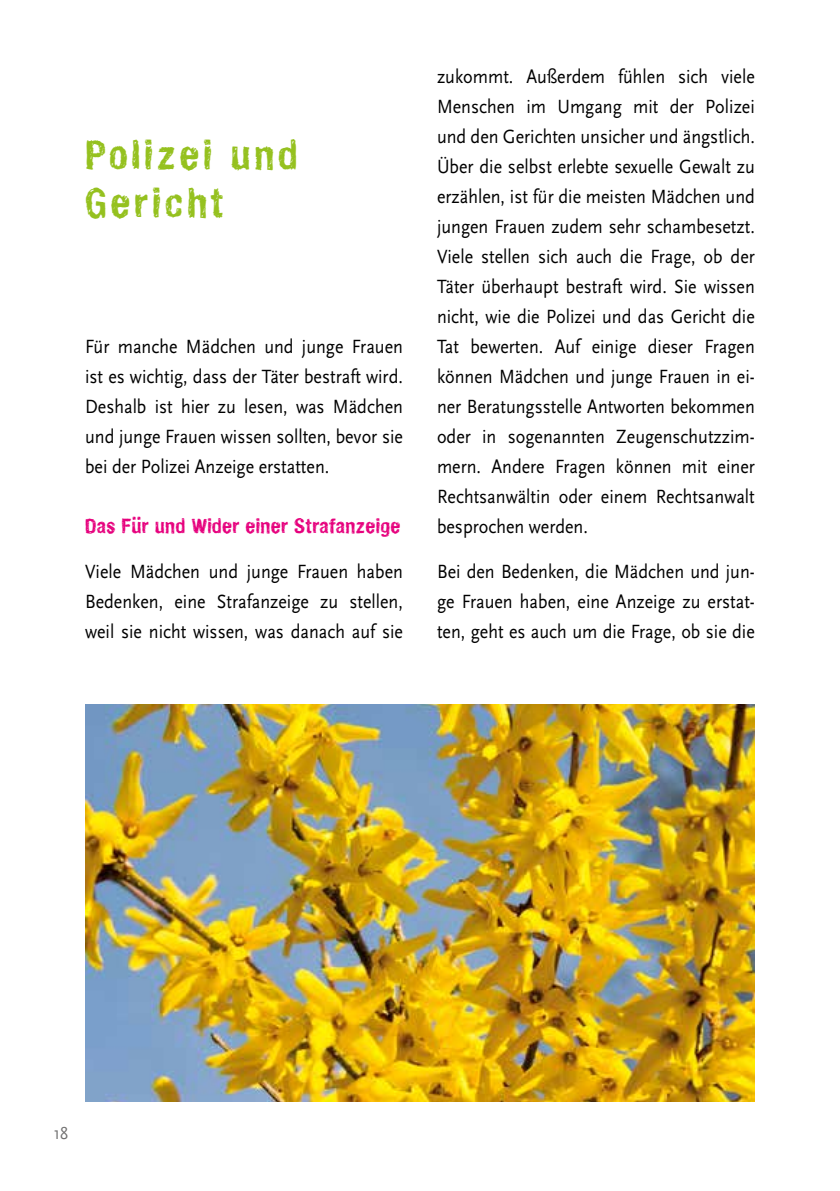
<style>
.page{position:relative;width:840px;height:1191px;background:#fff}
.page>*{position:absolute;margin:0;border:0;box-sizing:border-box;transform-origin:0 0}
.t1{font:700 40px/48px "Hand Vetica";letter-spacing:.1em;color:#95c11f}
.t2{font:20px/30px "Scala Sans";color:#000;text-align:justify;scale:.9 1}
.t3{font:700 20px "Hand Vetica";letter-spacing:.02em;color:#e6007d}
.t4{font:18px "Scala Sans";color:#706f6f;scale:.9 1}
</style>
<div class="page">
<img style="left:85px;top:704px;width:669px;height:397px">
<h1 class="t1" style="left:85px;top:130px;width:214px">Polizei und<br>Gericht</h1>
<p class="t2" style="left:85px;top:332px;width:354px">Für manche Mädchen und junge Frauen ist es wichtig, dass der Täter bestraft wird.<br>Deshalb ist hier zu lesen, was Mädchen und junge Frauen wissen sollten, bevor sie bei der Polizei Anzeige erstatten.</p>
<p class="t3" style="left:85px;top:513px;width:316px">Das Für und Wider einer Strafanzeige</p>
<p class="t2" style="left:85px;top:557px;width:354px">Viele Mädchen und junge Frauen haben Bedenken, eine Strafanzeige zu stellen, weil sie nicht wissen, was danach auf sie</p>
<p class="t2" style="left:437px;top:62px;width:354px">zukommt. Außerdem fühlen sich viele Menschen im Umgang mit der Polizei und den Gerichten unsicher und ängstlich.<br>Über die selbst erlebte sexuelle Gewalt zu erzählen, ist für die meisten Mädchen und jungen Frauen zudem sehr schambesetzt.<br>Viele stellen sich auch die Frage, ob der Täter überhaupt bestraft wird. Sie wissen nicht, wie die Polizei und das Gericht die Tat bewerten. Auf einige dieser Fragen können Mädchen und junge Frauen in ei&shy;ner Beratungsstelle Antworten bekommen oder in sogenannten Zeugenschutzzim&shy;mern. Andere Fragen können mit einer Rechtsanwältin oder einem Rechtsanwalt besprochen werden.</p>
<p class="t2" style="left:437px;top:557px;width:354px">Bei den Bedenken, die Mädchen und jun&shy;ge Frauen haben, eine Anzeige zu erstat&shy;ten, geht es auch um die Frage, ob sie die</p>
<p class="t4" style="left:54px;top:1123px;width:18px">18</p>
</div>
